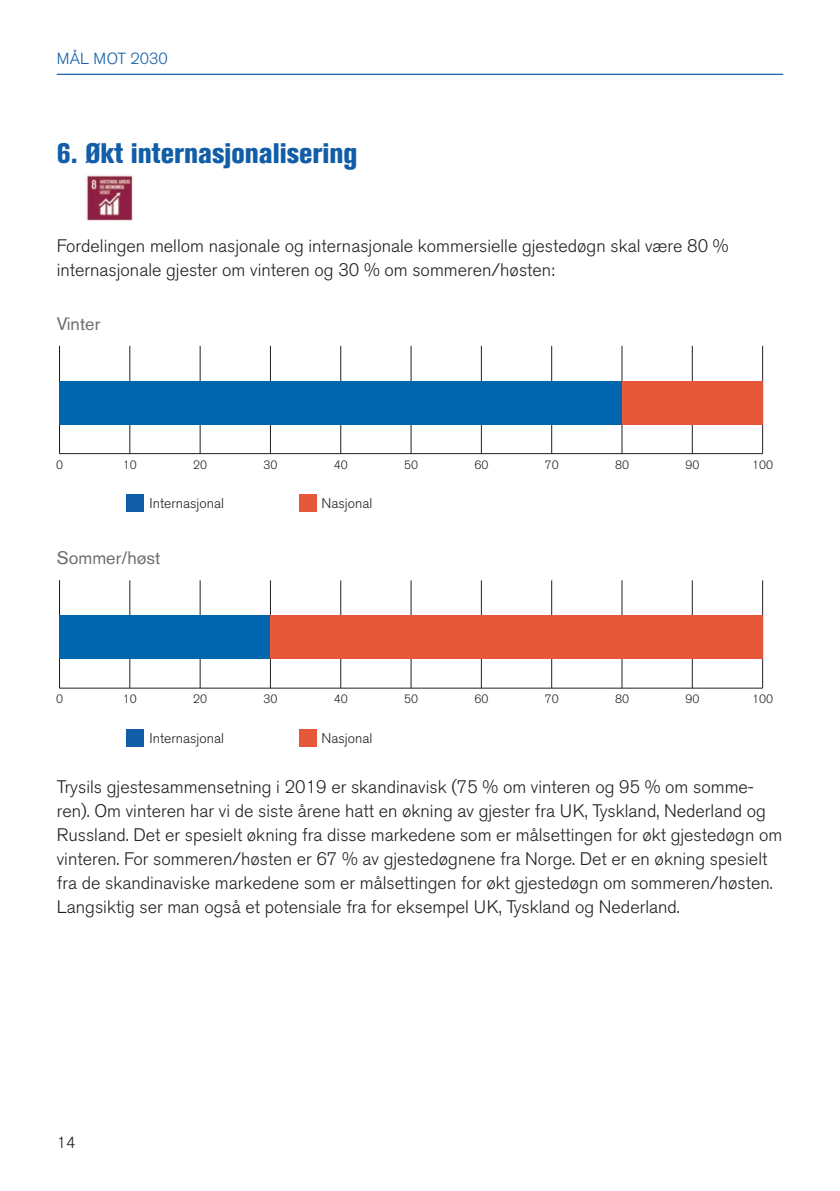
<style>
.page{position:relative;width:840px;height:1191px;background:#fff}
.page>*{position:absolute;margin:0;border:0;box-sizing:border-box;transform-origin:0 0}
.t1{font:800 condensed 28px "Akzidenz Grotesk BE";color:#115da7}
.t2{font:300 18px/24px "Akzidenz Grotesk BE";color:#231f20}
.t3{font:18px "Akzidenz Grotesk BE";color:#6c6d70}
.t4{font:300 16px "Akzidenz Grotesk BE";color:#115da7}
.t5{font:300 16px "Akzidenz Grotesk BE";color:#231f20}
.t6{font:300 14px "Akzidenz Grotesk BE";color:#231f20}
.t7{font:300 12px "Akzidenz Grotesk BE";color:#231f20}
</style>
<div class="page">
<hr style="left:57px;top:74px;width:725px;height:1px;background:#115da7">
<img style="left:85px;top:175px;width:48px;height:46px">
<div style="left:126px;top:495px;width:17px;height:17px;background:#115da7"></div>
<div style="left:126px;top:729px;width:17px;height:17px;background:#115da7"></div>
<div style="left:299px;top:495px;width:17px;height:17px;background:#e65839"></div>
<div style="left:299px;top:729px;width:17px;height:17px;background:#e65839"></div>
<hr style="left:59px;top:453px;width:703px;height:1px;background:#231f20">
<hr style="left:129px;top:346px;width:1px;height:107px;background:#231f20">
<hr style="left:200px;top:346px;width:1px;height:107px;background:#231f20">
<hr style="left:270px;top:346px;width:1px;height:107px;background:#231f20">
<hr style="left:340px;top:346px;width:1px;height:107px;background:#231f20">
<hr style="left:410px;top:346px;width:1px;height:107px;background:#231f20">
<hr style="left:481px;top:346px;width:1px;height:107px;background:#231f20">
<hr style="left:551px;top:346px;width:1px;height:107px;background:#231f20">
<hr style="left:621px;top:346px;width:1px;height:107px;background:#231f20">
<hr style="left:691px;top:346px;width:1px;height:107px;background:#231f20">
<hr style="left:761px;top:346px;width:1px;height:107px;background:#231f20">
<hr style="left:59px;top:346px;width:1px;height:107px;background:#231f20">
<div style="left:621px;top:381px;width:141px;height:43px;background:#e65839"></div>
<div style="left:59px;top:381px;width:562px;height:43px;background:#0066ae"></div>
<hr style="left:59px;top:688px;width:703px;height:1px;background:#231f20">
<hr style="left:129px;top:580px;width:1px;height:108px;background:#231f20">
<hr style="left:200px;top:580px;width:1px;height:108px;background:#231f20">
<hr style="left:270px;top:580px;width:1px;height:108px;background:#231f20">
<hr style="left:340px;top:580px;width:1px;height:108px;background:#231f20">
<hr style="left:410px;top:580px;width:1px;height:108px;background:#231f20">
<hr style="left:481px;top:580px;width:1px;height:108px;background:#231f20">
<hr style="left:551px;top:580px;width:1px;height:108px;background:#231f20">
<hr style="left:621px;top:580px;width:1px;height:108px;background:#231f20">
<hr style="left:691px;top:580px;width:1px;height:108px;background:#231f20">
<hr style="left:761px;top:580px;width:1px;height:108px;background:#231f20">
<hr style="left:59px;top:580px;width:1px;height:108px;background:#231f20">
<div style="left:59px;top:615px;width:212px;height:44px;background:#0066ae"></div>
<div style="left:270px;top:615px;width:492px;height:44px;background:#e65839"></div>
<p class="t4" style="left:57px;top:50px;width:112px">MÅL MOT 2030</p>
<h1 class="t1" style="left:57px;top:137px;width:302px">6. Økt internasjonalisering</h1>
<p class="t2" style="left:57px;top:234px;width:673px">Fordelingen mellom nasjonale og internasjonale kommersielle gjestedøgn skal være 80 % internasjonale gjester om vinteren og 30 % om sommeren/høsten:</p>
<p class="t3" style="left:57px;top:313px;width:45px">Vinter</p>
<p class="t7" style="left:56px;top:458px;width:8px">0</p>
<p class="t7" style="left:123px;top:458px;width:15px">10</p>
<p class="t7" style="left:193px;top:458px;width:15px">20</p>
<p class="t7" style="left:263px;top:458px;width:15px">30</p>
<p class="t7" style="left:333px;top:458px;width:15px">40</p>
<p class="t7" style="left:404px;top:458px;width:15px">50</p>
<p class="t7" style="left:474px;top:458px;width:15px">60</p>
<p class="t7" style="left:544px;top:458px;width:15px">70</p>
<p class="t7" style="left:614px;top:458px;width:15px">80</p>
<p class="t7" style="left:685px;top:458px;width:15px">90</p>
<p class="t7" style="left:751px;top:458px;width:22px">100</p>
<p class="t6" style="left:149px;top:495px;width:76px">Internasjonal</p>
<p class="t6" style="left:321px;top:495px;width:52px">Nasjonal</p>
<p class="t3" style="left:57px;top:547px;width:105px">Sommer/høst</p>
<p class="t7" style="left:56px;top:692px;width:8px">0</p>
<p class="t7" style="left:123px;top:692px;width:15px">10</p>
<p class="t7" style="left:193px;top:692px;width:15px">20</p>
<p class="t7" style="left:263px;top:692px;width:15px">30</p>
<p class="t7" style="left:333px;top:692px;width:15px">40</p>
<p class="t7" style="left:404px;top:692px;width:15px">50</p>
<p class="t7" style="left:474px;top:692px;width:15px">60</p>
<p class="t7" style="left:544px;top:692px;width:15px">70</p>
<p class="t7" style="left:614px;top:692px;width:15px">80</p>
<p class="t7" style="left:685px;top:692px;width:15px">90</p>
<p class="t7" style="left:751px;top:692px;width:22px">100</p>
<p class="t6" style="left:149px;top:730px;width:76px">Internasjonal</p>
<p class="t6" style="left:321px;top:730px;width:52px">Nasjonal</p>
<p class="t2" style="left:57px;top:775px;width:726px">Trysils gjestesammensetning i 2019 er skandinavisk (75 % om vinteren og 95 % om somme&shy;ren). Om vinteren har vi de siste årene hatt en økning av gjester fra UK, Tyskland, Nederland og Russland. Det er spesielt økning fra disse markedene som er målsettingen for økt gjestedøgn om vinteren. For sommeren/høsten er 67 % av gjestedøgnene fra Norge. Det er en økning spesielt fra de skandinaviske markedene som er målsettingen for økt gjestedøgn om sommeren/høsten.<br>Langsiktig ser man også et potensiale fra for eksempel UK, Tyskland og Nederland.</p>
<p class="t5" style="left:57px;top:1133px;width:20px">14</p>
</div>
